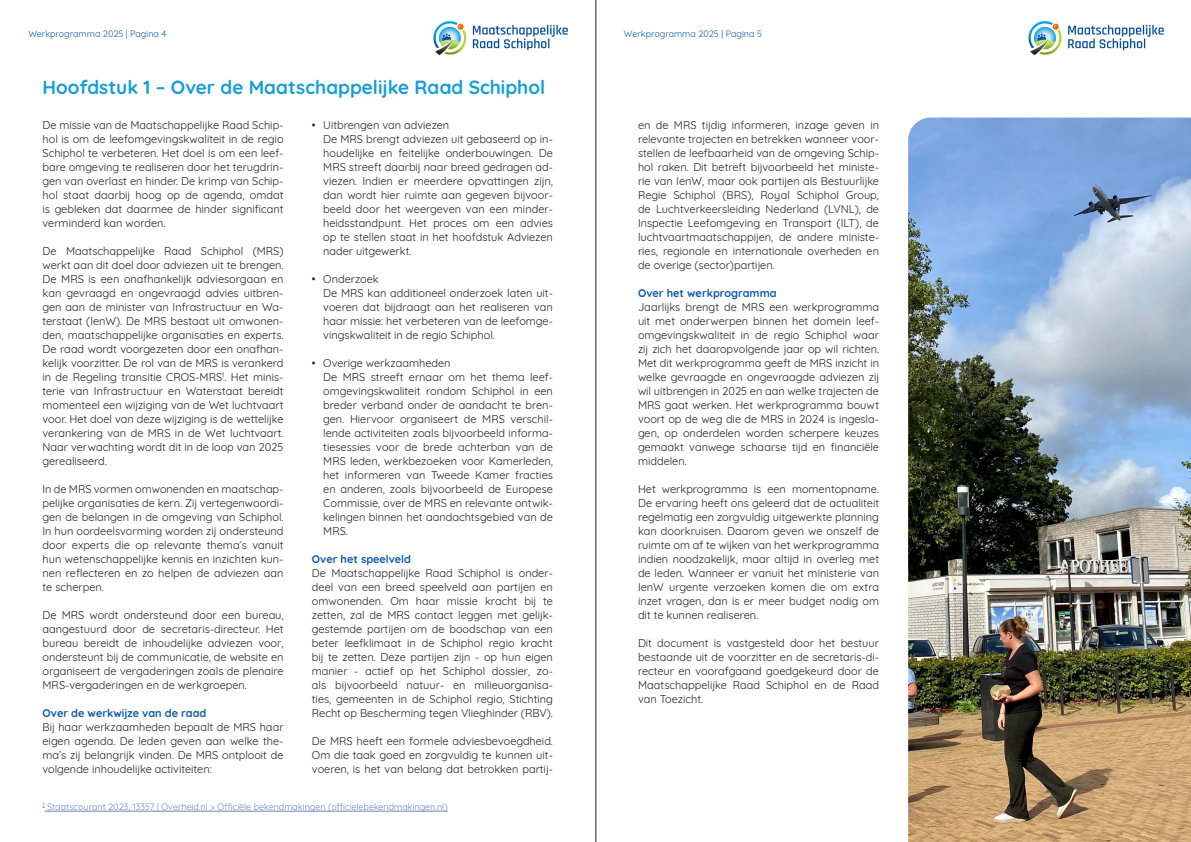
<style>
.page{position:relative;width:1191px;height:842px;background:#fff}
.page>*{position:absolute;margin:0;border:0;box-sizing:border-box;transform-origin:0 0}
.t1{font:700 19px "Quicksand";color:#159eda}
.t2{font:11px/14px "Quicksand";color:#231f20;text-align:justify}
.t3{font:700 11px "Quicksand";color:#0c5aa7}
.t4{font:9px "Quicksand";color:#6985b9}
.t5{font:9px "Quicksand";color:#0c5aa7}
</style>
<div class="page">
<img style="left:433px;top:21px;width:135px;height:34px">
<img style="left:1028px;top:21px;width:136px;height:34px">
<hr style="left:45px;top:811px;width:403px;height:1px;background:#6985b9">
<img style="left:908px;top:118px;width:283px;height:724px">
<hr style="left:595px;top:0;width:1px;height:842px;background:#231f20">
<p class="t5" style="left:28px;top:27px;width:140px">Werkprogramma 2025 | Pagina 4</p>
<p class="t5" style="left:624px;top:27px;width:140px">Werkprogramma 2025 | Pagina 5</p>
<p class="t1" style="left:43px;top:72px;width:504px">Hoofdstuk 1 – Over de Maatschappelijke Raad Schiphol</p>
<p class="t2" style="left:43px;top:117px;width:242px">De missie van de Maatschappelijke Raad Schip&shy;hol is om de leefomgevingskwaliteit in de regio Schiphol te verbeteren. Het doel is om een leef&shy;bare omgeving te realiseren door het terugdrin&shy;gen van overlast en hinder. De krimp van Schip&shy;hol staat daarbij hoog op de agenda, omdat is gebleken dat daarmee de hinder significant verminderd kan worden.</p>
<p class="t2" style="left:43px;top:243px;width:242px">De Maatschappelijke Raad Schiphol (MRS) werkt aan dit doel door adviezen uit te brengen.<br>De MRS is een onafhankelijk adviesorgaan en kan gevraagd en ongevraagd advies uitbren&shy;gen aan de minister van Infrastructuur en Wa&shy;terstaat (IenW). De MRS bestaat uit omwonen&shy;den, maatschappelijke organisaties en experts.<br>De raad wordt voorgezeten door een onafhan&shy;kelijk voorzitter. De rol van de MRS is verankerd in de Regeling transitie CROS-MRS<sup>1</sup>. Het minis&shy;terie van Infrastructuur en Waterstaat bereidt momenteel een wijziging van de Wet luchtvaart voor. Het doel van deze wijziging is de wettelijke verankering van de MRS in de Wet luchtvaart.<br>Naar verwachting wordt dit in de loop van 2025 gerealiseerd.</p>
<p class="t2" style="left:43px;top:481px;width:242px">In de MRS vormen omwonenden en maatschap&shy;pelijke organisaties de kern. Zij vertegenwoordi&shy;gen de belangen in de omgeving van Schiphol.<br>In hun oordeelsvorming worden zij ondersteund door experts die op relevante thema’s vanuit hun wetenschappelijke kennis en inzichten kun&shy;nen reflecteren en zo helpen de adviezen aan te scherpen.</p>
<p class="t2" style="left:43px;top:607px;width:242px">De MRS wordt ondersteund door een bureau, aangestuurd door de secretaris-directeur. Het bureau bereidt de inhoudelijke adviezen voor, ondersteunt bij de communicatie, de website en organiseert de vergaderingen zoals de plenaire MRS-vergaderingen en de werkgroepen.</p>
<p class="t3" style="left:43px;top:704px;width:165px">Over de werkwijze van de raad</p>
<p class="t2" style="left:43px;top:719px;width:242px">Bij haar werkzaamheden bepaalt de MRS haar eigen agenda. De leden geven aan welke the&shy;ma’s zij belangrijk vinden. De MRS ontplooit de volgende inhoudelijke activiteiten:</p>
<p class="t2" style="left:312px;top:117px;width:139px">• Uitbrengen van adviezen</p>
<p class="t2" style="left:323px;top:131px;width:231px">De MRS brengt adviezen uit gebaseerd op in&shy;houdelijke en feitelijke onderbouwingen. De MRS streeft daarbij naar breed gedragen ad&shy;viezen. Indien er meerdere opvattingen zijn, dan wordt hier ruimte aan gegeven bijvoor&shy;beeld door het weergeven van een minder&shy;heidsstandpunt. Het proces om een advies op te stellen staat in het hoofdstuk Adviezen nader uitgewerkt.</p>
<p class="t2" style="left:312px;top:271px;width:68px">• Onderzoek</p>
<p class="t2" style="left:323px;top:285px;width:231px">De MRS kan additioneel onderzoek laten uit&shy;voeren dat bijdraagt aan het realiseren van haar missie: het verbeteren van de leefomge&shy;vingskwaliteit in de regio Schiphol.</p>
<p class="t2" style="left:312px;top:355px;width:140px">• Overige werkzaamheden</p>
<p class="t2" style="left:323px;top:369px;width:231px">De MRS streeft ernaar om het thema leef&shy;omgevingskwaliteit rondom Schiphol in een breder verband onder de aandacht te bren&shy;gen. Hiervoor organiseert de MRS verschil&shy;lende activiteiten zoals bijvoorbeeld informa&shy;tiesessies voor de brede achterban van de MRS leden, werkbezoeken voor Kamerleden, het informeren van Tweede Kamer fracties en anderen, zoals bijvoorbeeld de Europese Commissie, over de MRS en relevante ontwik&shy;kelingen binnen het aandachtsgebied van de MRS.</p>
<p class="t3" style="left:312px;top:550px;width:100px">Over het speelveld</p>
<p class="t2" style="left:312px;top:565px;width:242px">De Maatschappelijke Raad Schiphol is onder&shy;deel van een breed speelveld aan partijen en omwonenden. Om haar missie kracht bij te zetten, zal de MRS contact leggen met gelijk&shy;gestemde partijen om de boodschap van een beter leefklimaat in de Schiphol regio kracht bij te zetten. Deze partijen zijn - op hun eigen manier - actief op het Schiphol dossier, zo&shy;als bijvoorbeeld natuur- en milieuorganisa&shy;ties, gemeenten in de Schiphol regio, Stichting Recht op Bescherming tegen Vlieghinder (RBV).</p>
<p class="t2" style="left:312px;top:733px;width:242px">De MRS heeft een formele adviesbevoegdheid.<br>Om die taak goed en zorgvuldig te kunnen uit&shy;voeren, is het van belang dat betrokken partij-</p>
<p class="t4" style="left:43px;top:800px;width:407px"><sup>1</sup> Staatscourant 2023, 13357 | Overheid.nl &gt; Officiële bekendmakingen (officielebekendmakingen.nl)</p>
<p class="t2" style="left:638px;top:117px;width:242px">en de MRS tijdig informeren, inzage geven in relevante trajecten en betrekken wanneer voor&shy;stellen de leefbaarheid van de omgeving Schip&shy;hol raken. Dit betreft bijvoorbeeld het ministe&shy;rie van IenW, maar ook partijen als Bestuurlijke Regie Schiphol (BRS), Royal Schiphol Group, de Luchtverkeersleiding Nederland (LVNL), de Inspectie Leefomgeving en Transport (ILT), de luchtvaartmaatschappijen, de andere ministe&shy;ries, regionale en internationale overheden en de overige (sector)partijen.</p>
<p class="t3" style="left:638px;top:284px;width:140px">Over het werkprogramma</p>
<p class="t2" style="left:638px;top:299px;width:242px">Jaarlijks brengt de MRS een werkprogramma uit met onderwerpen binnen het domein leef&shy;omgevingskwaliteit in de regio Schiphol waar zij zich het daaropvolgende jaar op wil richten.<br>Met dit werkprogramma geeft de MRS inzicht in welke gevraagde en ongevraagde adviezen zij wil uitbrengen in 2025 en aan welke trajecten de MRS gaat werken. Het werkprogramma bouwt voort op de weg die de MRS in 2024 is ingesla&shy;gen, op onderdelen worden scherpere keuzes gemaakt vanwege schaarse tijd en financiële middelen.</p>
<p class="t2" style="left:638px;top:481px;width:242px">Het werkprogramma is een momentopname.<br>De ervaring heeft ons geleerd dat de actualiteit regelmatig een zorgvuldig uitgewerkte planning kan doorkruisen. Daarom geven we onszelf de ruimte om af te wijken van het werkprogramma indien noodzakelijk, maar altijd in overleg met de leden. Wanneer er vanuit het ministerie van IenW urgente verzoeken komen die om extra inzet vragen, dan is er meer budget nodig om dit te kunnen realiseren.</p>
<p class="t2" style="left:638px;top:635px;width:242px">Dit document is vastgesteld door het bestuur bestaande uit de voorzitter en de secretaris-di&shy;recteur en voorafgaand goedgekeurd door de Maatschappelijke Raad Schiphol en de Raad van Toezicht.</p>
</div>
